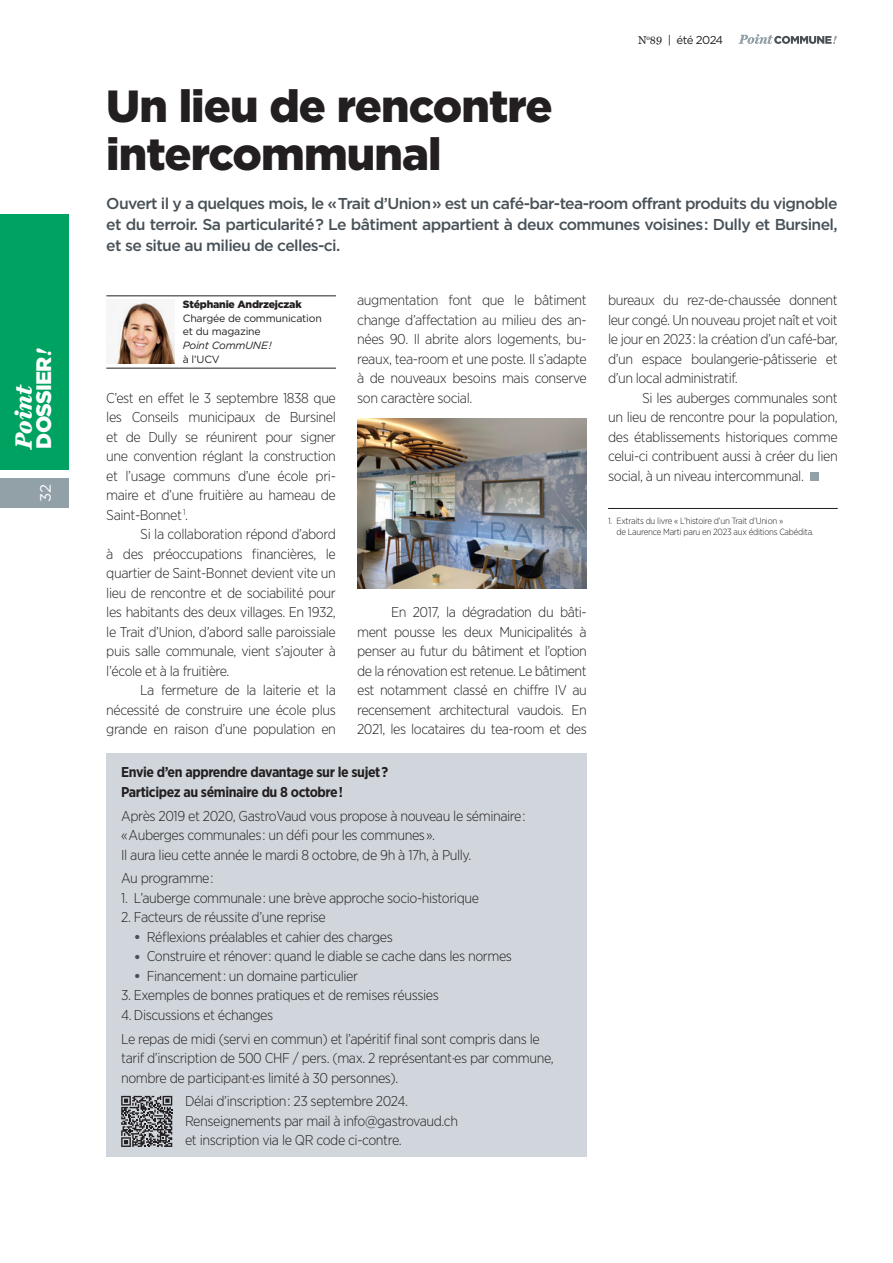
<style>
.page{position:relative;width:893px;height:1263px;background:#fff}
.page>*{position:absolute;margin:0;border:0;box-sizing:border-box;transform-origin:0 0}
.t1{font:900 45px/48px "Gotham";letter-spacing:-.02em;color:#231f20}
.t2{font:italic 700 24px "Miller Daily Two";color:#fff}
.t3{font:900 21px "Gotham";letter-spacing:-.04em;color:#fff}
.t4{font:500 15.75px/21px "Gotham";letter-spacing:-.04em;color:#485157;text-align:justify}
.t5{font:15px "Gotham";color:#fff}
.t6{font:300 14.25px/19.5px "Gotham Semi Narrow";letter-spacing:-.03em;color:#231f20;text-align:justify}
.t7{font:700 14.25px/19.5px "Gotham Semi Narrow";letter-spacing:-.03em;color:#231f20}
.t8{font:11.4px "Gotham";letter-spacing:-.05em;color:#231f20}
.t9{font:10.5px/13.5px "Gotham";letter-spacing:-.02em;color:#231f20}
.t10{font:900 10.5px "Gotham";letter-spacing:-.02em;color:#231f20}
.t11{font:italic 10.5px "Gotham";letter-spacing:-.02em;color:#231f20}
.t12{font:300 9px/10.5px "Gotham Semi Narrow";letter-spacing:-.03em;color:#231f20}
.s1{font-family:"Miller Daily Two";font-weight:700;font-style:italic}
.s2{font-family:"Miller Daily Two"}
.s3{font-family:"Gotham";font-weight:700;color:#485157}
</style>
<div class="page">
<svg style="left:738px;top:34px;width:99px;height:10px"></svg>
<div style="left:810px;top:472px;width:8px;height:9px;background:#92a0a8"></div>
<hr style="left:106px;top:296px;width:230px;height:1px;background:#231f20">
<hr style="left:106px;top:368px;width:230px;height:1px;background:#231f20">
<img style="left:106px;top:300px;width:68px;height:64px">
<img style="left:357px;top:419px;width:230px;height:170px">
<div style="left:106px;top:753px;width:481px;height:404px;background:#d0d6db"></div>
<svg style="left:121px;top:1096px;width:51px;height:51px"></svg>
<div style="left:0;top:215px;width:68px;height:255px;background:#00a261"></div>
<div style="left:0;top:478px;width:68px;height:30px;background:#92a0a8"></div>
<hr style="left:608px;top:508px;width:230px;height:1px;background:#231f20">
<h3 class="t3" style="left:32px;top:449px;width:102px;rotate:-90deg">DOSSIER<span class="s1">!</span></h3>
<h2 class="t2" style="left:9px;top:449px;width:66px;rotate:-90deg">Point</h2>
<p class="t5" style="left:37px;top:502px;width:19px;rotate:-90deg">32</p>
<h1 class="t1" style="left:106px;top:81px;width:448px">Un lieu de rencontre intercommunal</h1>
<p class="t8" style="left:638px;top:33px;width:87px"><span class="s2">N</span><sup>o</sup><span class="s2">89</span> | été 2024</p>
<p class="t4" style="left:106px;top:192px;width:733px">Ouvert il y a quelques mois, le «Trait d’Union» est un café-bar-tea-room offrant produits du vignoble et du terroir. Sa particularité? Le bâtiment appartient à deux communes voisines: Dully et Bursinel, et se situe au milieu de celles-ci.</p>
<p class="t10" style="left:183px;top:299px;width:120px">Stéphanie Andrzejczak</p>
<p class="t9" style="left:183px;top:311px;width:140px">Chargée de communication et du magazine</p>
<p class="t11" style="left:183px;top:339px;width:90px">Point CommUNE!</p>
<p class="t9" style="left:183px;top:352px;width:38px">à l’UCV</p>
<p class="t6" style="left:106px;top:388px;width:231px">C’est en effet le 3 septembre 1838 que les Conseils municipaux de Bursinel et de Dully se réunirent pour signer une convention réglant la construction et l’usage communs d’une école pri&shy;maire et d’une fruitière au hameau de Saint-Bonnet<sup>1</sup>.</p>
<p class="t6" style="left:106px;top:524px;width:231px;text-indent:34px">Si la collaboration répond d’abord à des préoccupations financières, le quartier de Saint-Bonnet devient vite un lieu de rencontre et de sociabilité pour les habitants des deux villages. En 1932, le Trait d’Union, d’abord salle paroissiale puis salle communale, vient s’ajouter à l’école et à la fruitière.</p>
<p class="t6" style="left:106px;top:680px;width:231px;text-indent:34px">La fermeture de la laiterie et la nécessité de construire une école plus grande en raison d’une population en</p>
<p class="t6" style="left:357px;top:290px;width:231px">augmentation font que le bâtiment change d’affectation au milieu des an&shy;nées 90. Il abrite alors logements, bu&shy;reaux, tea-room et une poste. Il s’adapte à de nouveaux besoins mais conserve son caractère social.</p>
<p class="t6" style="left:357px;top:602px;width:231px;text-indent:34px">En 2017, la dégradation du bâti&shy;ment pousse les deux Municipalités à penser au futur du bâtiment et l’option de la rénovation est retenue. Le bâtiment est notamment classé en chiffre IV au recensement architectural vaudois. En 2021, les locataires du tea-room et des</p>
<p class="t7" style="left:121px;top:762px;width:268px">Envie d’en apprendre davantage sur le sujet?<br>Participez au séminaire du 8 octobre!</p>
<p class="t6" style="left:121px;top:806px;width:406px;text-align:left">Après 2019 et 2020, GastroVaud vous propose à nouveau le séminaire: «Auberges communales: un défi pour les communes».<br>Il aura lieu cette année le mardi 8 octobre, de 9h à 17h, à Pully.</p>
<p class="t6" style="left:121px;top:868px;width:94px">Au programme:</p>
<p class="t6" style="left:121px;top:888px;width:359px">1. L’auberge communale: une brève approche socio-historique</p>
<p class="t6" style="left:121px;top:907px;width:206px">2. Facteurs de réussite d’une reprise</p>
<p class="t6" style="left:134px;top:927px;width:260px"><span class="s3">•</span> Réflexions préalables et cahier des charges</p>
<p class="t6" style="left:134px;top:946px;width:380px"><span class="s3">•</span> Construire et rénover: quand le diable se cache dans les normes</p>
<p class="t6" style="left:134px;top:966px;width:226px"><span class="s3">•</span> Financement: un domaine particulier</p>
<p class="t6" style="left:121px;top:985px;width:319px">3. Exemples de bonnes pratiques et de remises réussies</p>
<p class="t6" style="left:121px;top:1003px;width:420px;line-height:23.7px">4. Discussions et échanges<br>Le repas de midi (servi en commun) et l’apéritif final sont compris dans le</p>
<p class="t6" style="left:121px;top:1048px;width:434px">tarif d’inscription de 500 CHF / pers. (max. 2 représentant·es par commune, nombre de participant·es limité à 30 personnes).</p>
<p class="t6" style="left:185px;top:1091px;width:275px;text-align:left">Délai d’inscription: 23 septembre 2024.<br>Renseignements par mail à info@gastrovaud.ch et inscription via le QR code ci-contre.</p>
<p class="t6" style="left:608px;top:290px;width:231px">bureaux du rez-de-chaussée donnent leur congé. Un nouveau projet naît et voit le jour en 2023: la création d’un café-bar, d’un espace boulangerie-pâtisserie et d’un local administratif.</p>
<p class="t6" style="left:608px;top:388px;width:231px;text-indent:34px">Si les auberges communales sont un lieu de rencontre pour la population, des établissements historiques comme celui-ci contribuent aussi à créer du lien social, à un niveau intercommunal.</p>
<p class="t12" style="left:617px;top:516px;width:199px;text-indent:-9px">1. Extraits du livre « L’histoire d’un Trait d’Union »<br>de Laurence Marti paru en 2023 aux éditions Cabédita.</p>
</div>
